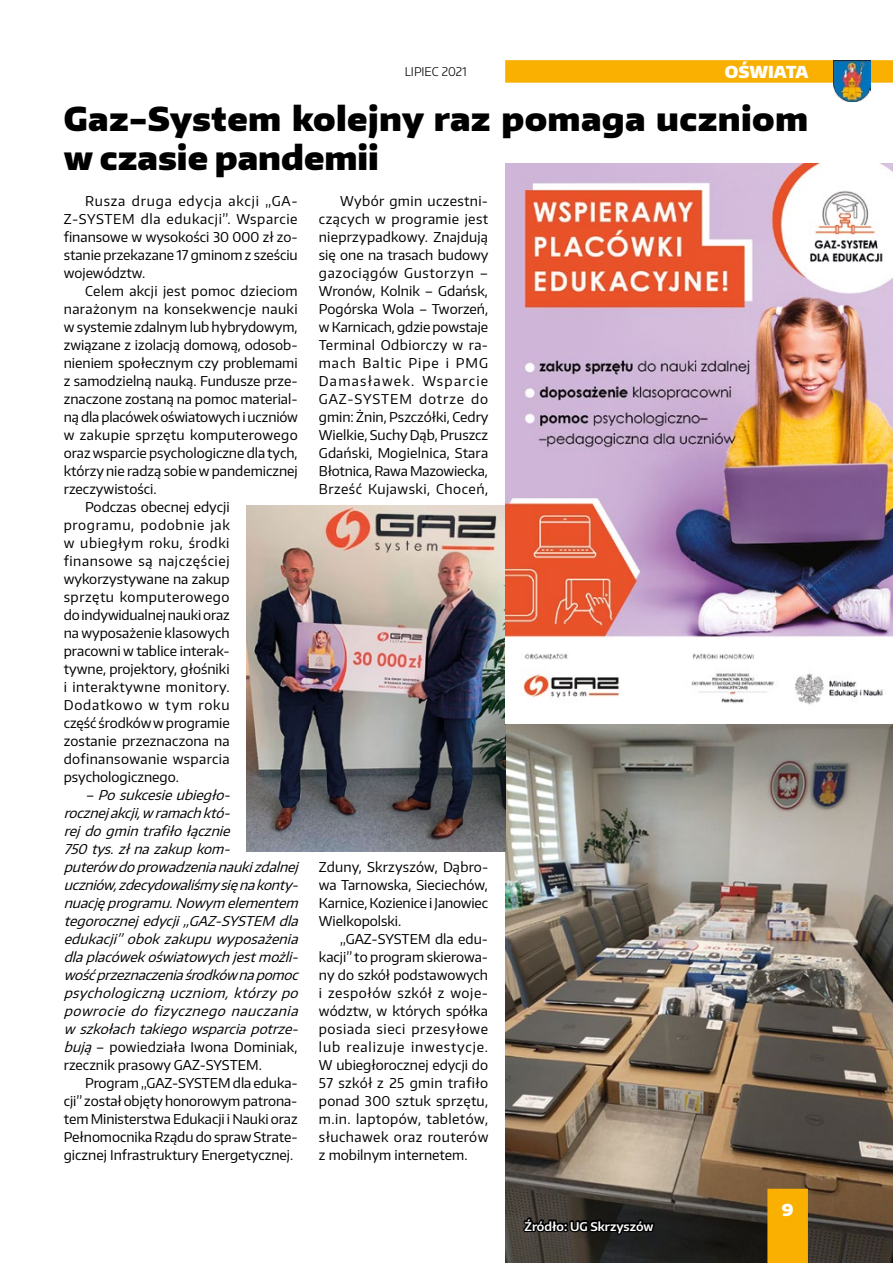
<style>
.page{position:relative;width:893px;height:1263px;background:#fff}
.page>*{position:absolute;margin:0;border:0;box-sizing:border-box;transform-origin:0 0}
.t1{font:900 33px/39.6px "Encode Sans";letter-spacing:.01em;color:#000}
.t2{font:900 16.5px "Encode Sans";color:#fff}
.t3{font:13.5px/18px "Encode Sans";color:#000;text-align:justify}
.t4{font:italic 13.5px/18px "Encode Sans";color:#000}
.t5{font:13.5px "Encode Sans";letter-spacing:.04em;color:#000}
.t6{font:13.5px "Encode Sans";letter-spacing:.03em;color:#000}
.t7{font:13.5px "Encode Sans";letter-spacing:.025em;color:#000}
.t8{font:13.5px "Encode Sans";letter-spacing:.02em;color:#000}
.t9{font:13.5px "Encode Sans";letter-spacing:.05em;color:#000}
.t10{font:13.5px "Encode Sans";letter-spacing:.06em;color:#000}
.t11{font:600 12px "Encode Sans";color:#fff}
.t12{font:300 12px "Encode Sans";color:#000}
.s1{font-style:normal}
</style>
<div class="page">
<div style="left:505px;top:60px;width:388px;height:23px;background:#f9b000"></div>
<img style="left:833px;top:60px;width:37px;height:41px">
<img style="left:505px;top:163px;width:388px;height:1100px">
<img style="left:247px;top:505px;width:258px;height:346px">
<div style="left:767px;top:1189px;width:41px;height:74px;background:#f9b000"></div>
<svg style="left:522px;top:1216px;width:134px;height:47px;background:#282623"></svg>
<p class="t2" style="left:725px;top:61px;width:85px">OŚWIATA</p>
<h1 class="t1" style="left:64px;top:97px;width:746px">Gaz-System kolejny raz pomaga uczniom w czasie pandemii</h1>
<p class="t12" style="left:405px;top:63px;width:64px">LIPIEC 2021</p>
<p class="t3" style="left:64px;top:191px;width:235px;text-indent:21px">Rusza druga edycja akcji „GA-Z-SYSTEM dla edukacji”. Wsparcie finansowe w wysokości 30 000 zł zo&shy;stanie przekazane 17 gminom z sześciu województw.</p>
<p class="t8" style="left:85px;top:282px;width:214px">Celem akcji jest pomoc dzieciom</p>
<p class="t6" style="left:64px;top:300px;width:235px">narażonym na konsekwencje nauki</p>
<p class="t3" style="left:64px;top:317px;width:235px">w systemie zdalnym lub hybrydowym,</p>
<p class="t3" style="left:64px;top:335px;width:235px">związane z izolacją domową, odosob-</p>
<p class="t3" style="left:64px;top:353px;width:235px">nieniem społecznym czy problemami</p>
<p class="t3" style="left:64px;top:371px;width:235px">z samodzielną nauką. Fundusze prze-</p>
<p class="t3" style="left:64px;top:389px;width:235px">znaczone zostaną na pomoc material-</p>
<p class="t3" style="left:64px;top:407px;width:236px">ną dla placówek oświatowych i uczniów</p>
<p class="t7" style="left:64px;top:426px;width:235px">w zakupie sprzętu komputerowego</p>
<p class="t3" style="left:64px;top:443px;width:235px">oraz wsparcie psychologiczne dla tych,</p>
<p class="t3" style="left:64px;top:461px;width:235px">którzy nie radzą sobie w pandemicznej</p>
<p class="t3" style="left:64px;top:479px;width:94px">rzeczywistości.</p>
<p class="t3" style="left:85px;top:497px;width:146px">Podczas obecnej edycji</p>
<p class="t9" style="left:64px;top:516px;width:168px">programu, podobnie jak</p>
<p class="t5" style="left:64px;top:534px;width:167px">w ubiegłym roku, środki</p>
<p class="t5" style="left:64px;top:552px;width:167px">finansowe są najczęściej</p>
<p class="t3" style="left:64px;top:569px;width:167px">wykorzystywane na zakup</p>
<p class="t5" style="left:64px;top:588px;width:167px">sprzętu komputerowego</p>
<p class="t3" style="left:64px;top:605px;width:167px">do indywidualnej nauki oraz</p>
<p class="t3" style="left:64px;top:623px;width:167px">na wyposażenie klasowych</p>
<p class="t3" style="left:64px;top:641px;width:167px">pracowni w tablice interak-</p>
<p class="t3" style="left:64px;top:659px;width:167px">tywne, projektory, głośniki</p>
<p class="t6" style="left:64px;top:678px;width:167px">i interaktywne monitory.</p>
<p class="t10" style="left:64px;top:696px;width:167px">Dodatkowo w tym roku</p>
<p class="t3" style="left:64px;top:713px;width:167px">część środków w programie</p>
<p class="t3" style="left:64px;top:731px;width:167px">zostanie przeznaczona na</p>
<p class="t7" style="left:64px;top:750px;width:167px">dofinansowanie wsparcia</p>
<p class="t3" style="left:64px;top:767px;width:117px">psychologicznego.</p>
<p class="t4" style="left:64px;top:785px;width:240px;text-indent:21px">–Posukcesieubiegło-<br>rocznej akcji,w ramachktó-<br>rej dogmin trafiłołącznie<br>750 tys.złnazakupkom-<br>puterów doprowadzenianaukizdalnej uczniów,zdecydowaliśmysięnakonty&shy;nuacjęprogramu.Nowym elementem tegorocznej edycji„GAZ-SYSTEM dla edukacji”obokzakupu wyposażenia dlaplacówekoświatowychjestmożli&shy;wośćprzeznaczeniaśrodków napomoc psychologiczną uczniom, którzypo powrocie do fizycznego nauczania w szkołachtakiegowsparciapotrze&shy;bują<span class="s1">– powiedziała Iwona Dominiak, rzecznik prasowy GAZ-SYSTEM.</span></p>
<p class="t3" style="left:64px;top:1073px;width:235px;text-indent:21px">Program „GAZ-SYSTEM dla eduka&shy;cji” został objęty honorowym patrona&shy;tem Ministerstwa Edukacji i Nauki oraz Pełnomocnika Rządu do spraw Strate&shy;gicznej Infrastruktury Energetycznej.</p>
<p class="t3" style="left:319px;top:191px;width:171px;text-indent:21px">Wybór gmin uczestni&shy;czących w programie jest nieprzypadkowy. Znajdują się one na trasach budowy gazociągów Gustorzyn – Wronów, Kolnik – Gdańsk, Pogórska Wola – Tworzeń, w Karnicach, gdzie powstaje Terminal Odbiorczy w ra&shy;mach Baltic Pipe i PMG Damasławek. Wsparcie GAZ-SYSTEM dotrze do gmin: Żnin, Pszczółki, Cedry Wielkie, Suchy Dąb, Pruszcz Gdański, Mogielnica, Stara Błotnica, Rawa Mazowiecka, Brześć Kujawski, Choceń,</p>
<p class="t3" style="left:319px;top:857px;width:171px">Zduny, Skrzyszów, Dąbro&shy;wa Tarnowska, Sieciechów, Karnice, Kozienice i Janowiec Wielkopolski.</p>
<p class="t3" style="left:319px;top:929px;width:171px;text-indent:21px">„GAZ-SYSTEM dla edu&shy;kacji” to program skierowa&shy;ny do szkół podstawowych i zespołów szkół z woje&shy;wództw, w których spółka posiada sieci przesyłowe lub realizuje inwestycje.<br>W ubiegłorocznej edycji do 57 szkół z 25 gmin trafiło ponad 300 sztuk sprzętu, m.in. laptopów, tabletów, słuchawek oraz routerów z mobilnym internetem.</p>
<p class="t11" style="left:524px;top:1218px;width:130px">Źródło: UG Skrzyszów</p>
<p class="t2" style="left:782px;top:1199px;width:13px">9</p>
</div>
